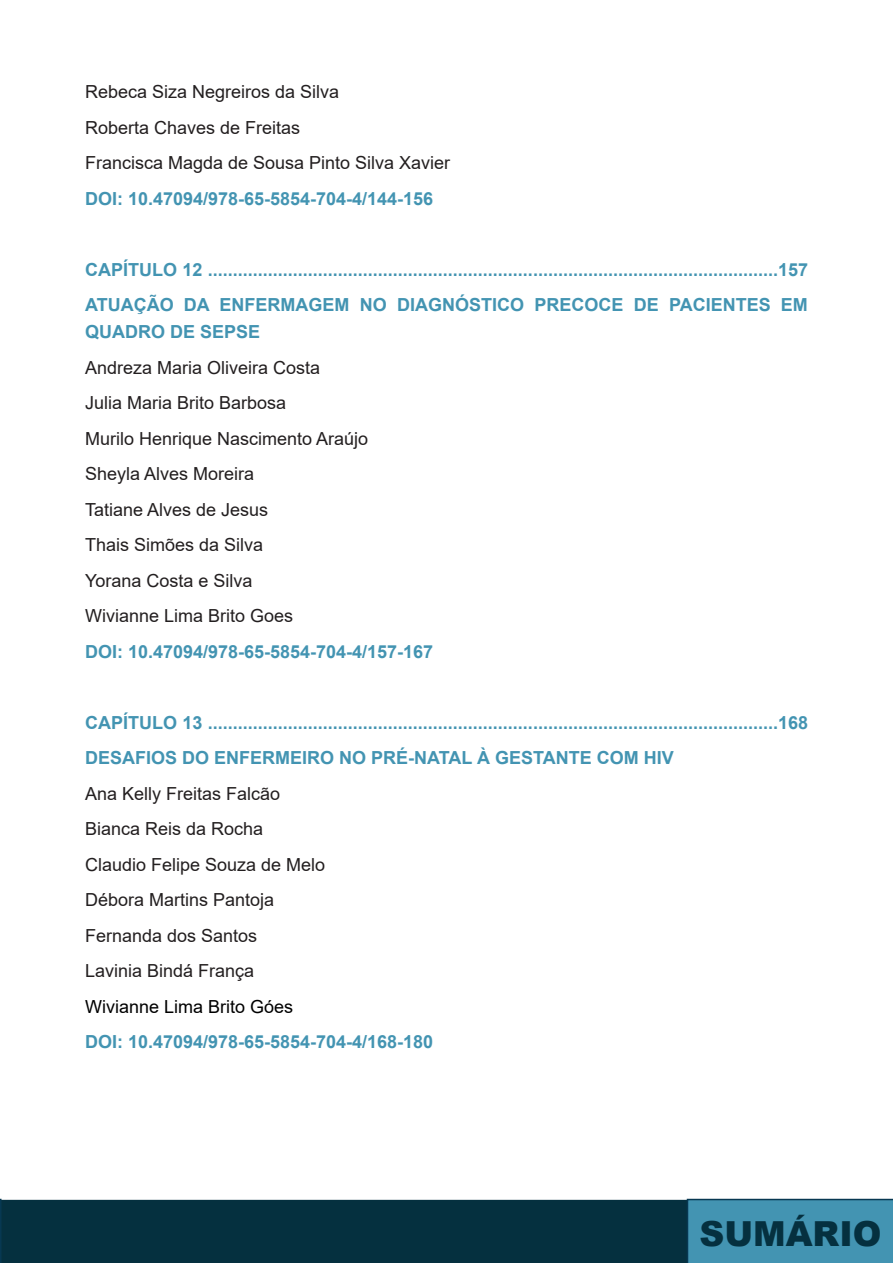
<style>
.page{position:relative;width:893px;height:1263px;background:#fff}
.page>*{position:absolute;margin:0;border:0;box-sizing:border-box;transform-origin:0 0}
.t1{font:900 34.5px "Arial";color:#05303f}
.t2{font:700 18px/27px "Arial";color:#4394b2}
.t3{font:18px "Arial";color:#231f20}
.t4{font:18px "Arial";color:#000}
</style>
<div class="page">
<div style="left:0;top:1200px;width:812px;height:63px;background:#05303f"></div>
<svg style="left:0;top:1199px;width:2px;height:64px"></svg>
<div style="left:687px;top:1199px;width:206px;height:64px;background:#4394b2"></div>
<p class="t3" style="left:85px;top:79px;width:256px">Rebeca Siza Negreiros da Silva</p>
<p class="t3" style="left:85px;top:115px;width:217px">Roberta Chaves de Freitas</p>
<p class="t3" style="left:85px;top:150px;width:367px">Francisca Magda de Sousa Pinto Silva Xavier</p>
<p class="t2" style="left:85px;top:185px;width:350px">DOI: 10.47094/978-65-5854-704-4/144-156</p>
<p class="t2" style="left:85px;top:256px;width:725px">CAPÍTULO 12 ..................................................................................................................157</p>
<p class="t2" style="left:85px;top:292px;width:724px">ATUAÇÃO DA ENFERMAGEM NO DIAGNÓSTICO PRECOCE DE PACIENTES EM<br>QUADRO DE SEPSE</p>
<p class="t3" style="left:85px;top:355px;width:237px">Andreza Maria Oliveira Costa</p>
<p class="t3" style="left:85px;top:390px;width:203px">Julia Maria Brito Barbosa</p>
<p class="t3" style="left:85px;top:426px;width:285px">Murilo Henrique Nascimento Araújo</p>
<p class="t3" style="left:85px;top:461px;width:171px">Sheyla Alves Moreira</p>
<p class="t3" style="left:85px;top:497px;width:185px">Tatiane Alves de Jesus</p>
<p class="t3" style="left:85px;top:532px;width:180px">Thais Simões da Silva</p>
<p class="t3" style="left:85px;top:568px;width:169px">Yorana Costa e Silva</p>
<p class="t3" style="left:85px;top:603px;width:210px">Wivianne Lima Brito Goes</p>
<p class="t2" style="left:85px;top:638px;width:350px">DOI: 10.47094/978-65-5854-704-4/157-167</p>
<p class="t2" style="left:85px;top:709px;width:725px">CAPÍTULO 13 ..................................................................................................................168</p>
<p class="t2" style="left:85px;top:745px;width:590px">DESAFIOS DO ENFERMEIRO NO PRÉ-NATAL À GESTANTE COM HIV</p>
<p class="t3" style="left:85px;top:781px;width:197px">Ana Kelly Freitas Falcão</p>
<p class="t3" style="left:85px;top:817px;width:180px">Bianca Reis da Rocha</p>
<p class="t3" style="left:85px;top:852px;width:242px">Claudio Felipe Souza de Melo</p>
<p class="t3" style="left:85px;top:888px;width:191px">Débora Martins Pantoja</p>
<p class="t3" style="left:85px;top:923px;width:174px">Fernanda dos Santos</p>
<p class="t3" style="left:85px;top:959px;width:171px">Lavinia Bindá França</p>
<p class="t4" style="left:85px;top:994px;width:210px">Wivianne Lima Brito Góes</p>
<p class="t2" style="left:85px;top:1029px;width:350px">DOI: 10.47094/978-65-5854-704-4/168-180</p>
<h1 class="t1" style="left:700px;top:1209px;width:184px">SUMÁRIO</h1>
</div>
